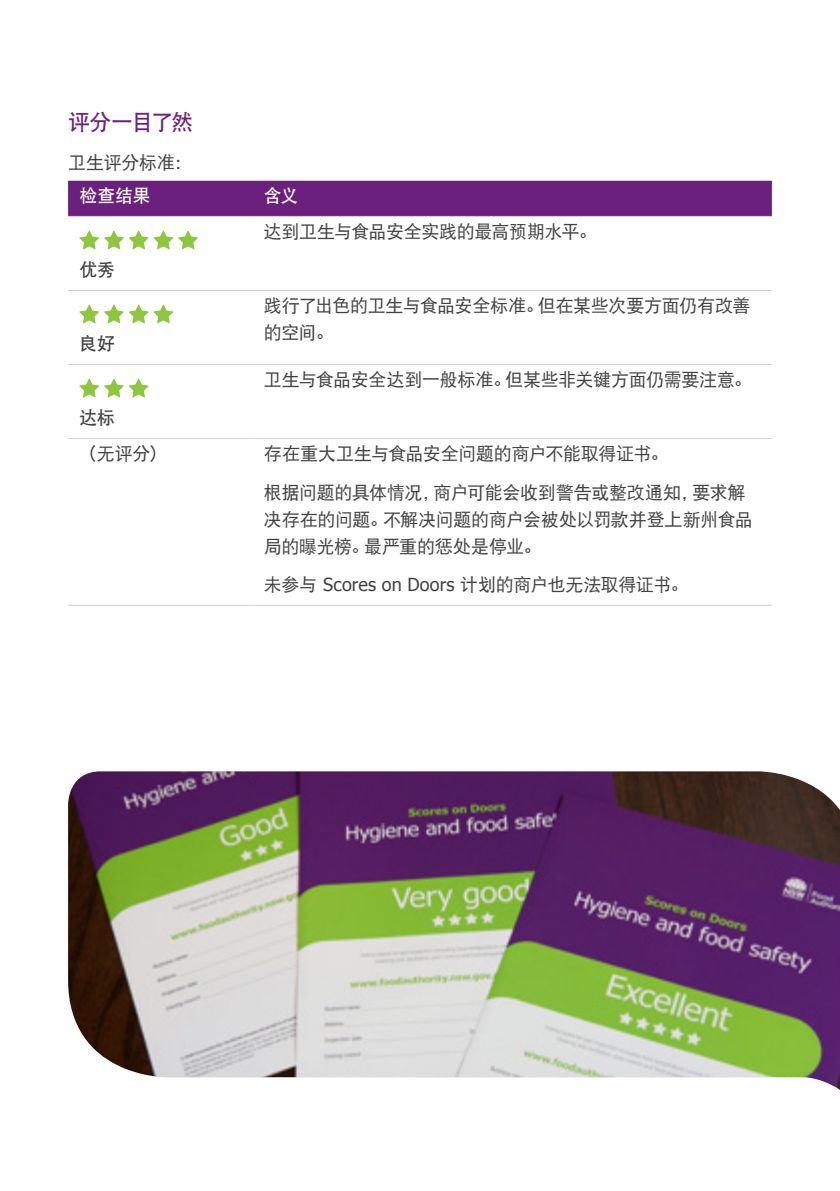
<style>
.page{position:relative;width:840px;height:1191px;background:#fff}
.page>*{position:absolute;margin:0;border:0;box-sizing:border-box;transform-origin:0 0}
.t1{font:22px "DFP Hei W7";letter-spacing:-.075em;color:#6c207e}
.t2{font:18px/27px "DFP Hei W5";letter-spacing:-.02em;color:#414042}
.t3{font:18px "DFP Hei W7";letter-spacing:-.025em;color:#fff}
.t4{font:18px "DFP Hei W7";color:#414042}
.s1{font-family:"Tahoma"}
</style>
<div class="page">
<div style="left:68px;top:181px;width:703px;height:35px;background:#6c207e"></div>
<hr style="left:68px;top:180px;width:184px;height:1px;background:#d1d3d4">
<hr style="left:252px;top:180px;width:519px;height:1px;background:#d1d3d4">
<hr style="left:68px;top:216px;width:184px;height:1px;background:#d1d3d4">
<hr style="left:252px;top:216px;width:519px;height:1px;background:#d1d3d4">
<hr style="left:68px;top:290px;width:184px;height:1px;background:#d1d3d4">
<hr style="left:252px;top:290px;width:519px;height:1px;background:#d1d3d4">
<hr style="left:68px;top:364px;width:184px;height:1px;background:#d1d3d4">
<hr style="left:252px;top:364px;width:519px;height:1px;background:#d1d3d4">
<hr style="left:68px;top:438px;width:184px;height:1px;background:#d1d3d4">
<hr style="left:252px;top:438px;width:519px;height:1px;background:#d1d3d4">
<hr style="left:68px;top:605px;width:184px;height:1px;background:#d1d3d4">
<hr style="left:252px;top:605px;width:519px;height:1px;background:#d1d3d4">
<svg style="left:79px;top:231px;width:119px;height:18px"></svg>
<svg style="left:79px;top:305px;width:94px;height:18px"></svg>
<svg style="left:79px;top:379px;width:69px;height:18px"></svg>
<img style="left:68px;top:771px;width:771px;height:319px">
<p class="t1" style="left:68px;top:110px;width:127px">评分一目了然</p>
<p class="t2" style="left:68px;top:148px;width:125px">卫生评分标准：</p>
<p class="t3" style="left:79px;top:186px;width:73px">检查结果</p>
<p class="t3" style="left:264px;top:186px;width:36px">含义</p>
<p class="t4" style="left:79px;top:260px;width:37px">优秀</p>
<p class="t4" style="left:79px;top:334px;width:37px">良好</p>
<p class="t4" style="left:79px;top:408px;width:37px">达标</p>
<p class="t2" style="left:264px;top:218px;width:334px">达到卫生与食品安全实践的最高预期水平。</p>
<p class="t2" style="left:264px;top:292px;width:488px">践行了出色的卫生与食品安全标准。但在某些次要方面仍有改善的空间。</p>
<p class="t2" style="left:264px;top:366px;width:489px">卫生与食品安全达到一般标准。但某些非关键方面仍需要注意。</p>
<p class="t2" style="left:79px;top:440px;width:89px">（无评分）</p>
<p class="t2" style="left:264px;top:434px;width:483px;line-height:38.4px">存在重大卫生与食品安全问题的商户不能取得证书。<br>根据问题的具体情况，商户可能会收到警告或整改通知，要求解</p>
<p class="t2" style="left:264px;top:505px;width:490px">决存在的问题。不解决问题的商户会被处以罚款并登上新州食品局的曝光榜。最严重的惩处是停业。</p>
<p class="t2" style="left:264px;top:571px;width:426px">未参与 <span class="s1">Scores on Doors</span> 计划的商户也无法取得证书。</p>
</div>
